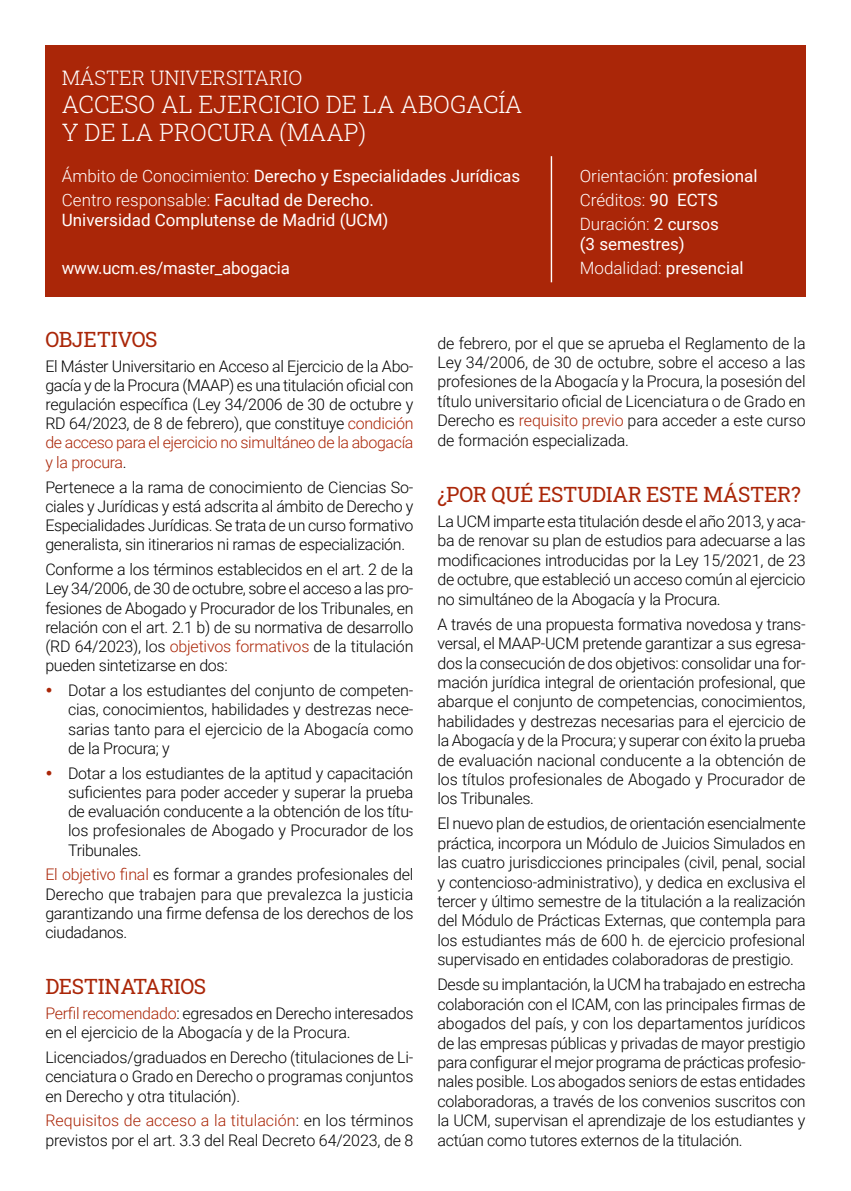
<style>
.page{position:relative;width:851px;height:1191px;background:#fff}
.page>*{position:absolute;margin:0;border:0;box-sizing:border-box;transform-origin:0 0}
.TÍTULO_1_BLANCO{font:300 24px/28px "Roboto Slab";color:#fff}
.TÍTULO_1{font:21px "Roboto Slab";letter-spacing:-.02em;color:#aa2608}
.TÍTULO_2_BLANCO{font:300 20px "Roboto Slab";color:#fff}
.t1{font:17px/20px "Roboto";color:#fff}
.t2{font:300 17px "Roboto";color:#fff}
.TEXTO{font:300 16px/19.4px "Roboto";letter-spacing:-.02em;color:#000;text-align:justify}
.TEXTO-2{font:300 16px/19.2px "Roboto";letter-spacing:.005em;color:#000}
.s1{font-weight:300}
.s2{font-weight:400}
.s3{color:#aa2608}
</style>
<div class="page">
<div style="left:45px;top:45px;width:760px;height:252px;background:#aa2608"></div>
<hr style="left:550px;top:156px;width:2px;height:126px;background:#fff">
<p class="TÍTULO_2_BLANCO" style="left:62px;top:64px;width:242px">MÁSTER UNIVERSITARIO</p>
<p class="TÍTULO_1_BLANCO" style="left:62px;top:90px;width:462px">ACCESO AL EJERCICIO DE LA ABOGACÍA<br>Y DE LA PROCURA (MAAP)</p>
<p class="t1" style="left:62px;top:165px;width:460px"><span class="s1">Ámbito de Conocimiento:</span> Derecho y Especialidades Jurídicas</p>
<p class="t1" style="left:62px;top:189px;width:328px"><span class="s1">Centro responsable:</span> Facultad de Derecho.<br>Universidad Complutense de Madrid (UCM)</p>
<p class="t1" style="left:62px;top:258px;width:230px">www.ucm.es/master_abogacia</p>
<p class="t2" style="left:579px;top:164px;width:179px">Orientación: <span class="s2">profesional</span></p>
<p class="t2" style="left:579px;top:188px;width:139px">Créditos: <span class="s2">90 ECTS</span></p>
<p class="t1" style="left:579px;top:213px;width:141px"><span class="s1">Duración:</span> 2 cursos (3 semestres)</p>
<p class="t2" style="left:579px;top:256px;width:165px">Modalidad: <span class="s2">presencial</span></p>
<p class="TÍTULO_1" style="left:45px;top:325px;width:114px">OBJETIVOS</p>
<p class="TEXTO" style="left:45px;top:356px;width:369px">El Máster Universitario en Acceso al Ejercicio de la Abo&shy;gacía y de la Procura (MAAP) es una titulación oficial con regulación específica (Ley 34/2006 de 30 de octubre y RD 64/2023, de 8 de febrero), que constituye <span class="s3">condición de acceso para el ejercicio no simultáneo de la abogacía y la procura</span>.</p>
<p class="TEXTO" style="left:45px;top:477px;width:369px">Pertenece a la rama de conocimiento de Ciencias So&shy;ciales y Jurídicas y está adscrita al ámbito de Derecho y Especialidades Jurídicas. Se trata de un curso formativo generalista, sin itinerarios ni ramas de especialización.</p>
<p class="TEXTO" style="left:45px;top:559px;width:369px">Conforme a los términos establecidos en el art. 2 de la Ley 34/2006, de 30 de octubre, sobre el acceso a las pro&shy;fesiones de Abogado y Procurador de los Tribunales, en relación con el art. 2.1 b) de su normativa de desarrollo (RD 64/2023), los <span class="s3">objetivos formativos</span> de la titulación pueden sintetizarse en dos:</p>
<p class="TEXTO" style="left:68px;top:680px;width:347px">Dotar a los estudiantes del conjunto de competen&shy;cias, conocimientos, habilidades y destrezas nece&shy;sarias tanto para el ejercicio de la Abogacía como de la Procura; y</p>
<p class="TEXTO" style="left:68px;top:763px;width:347px">Dotar a los estudiantes de la aptitud y capacitación suficientes para poder acceder y superar la prueba de evaluación conducente a la obtención de los títu&shy;los profesionales de Abogado y Procurador de los Tribunales.</p>
<p class="TEXTO" style="left:45px;top:864px;width:369px"><span class="s3">El objetivo final</span> es formar a grandes profesionales del Derecho que trabajen para que prevalezca la justicia garantizando una firme defensa de los derechos de los ciudadanos.</p>
<p class="TÍTULO_1" style="left:45px;top:972px;width:162px">DESTINATARIOS</p>
<p class="TEXTO" style="left:45px;top:1003px;width:369px"><span class="s3">Perfil recomendado</span>: egresados en Derecho interesados en el ejercicio de la Abogacía y de la Procura.</p>
<p class="TEXTO" style="left:45px;top:1047px;width:369px">Licenciados/graduados en Derecho (titulaciones de Li&shy;cenciatura o Grado en Derecho o programas conjuntos en Derecho y otra titulación).</p>
<p class="TEXTO-2" style="left:45px;top:1110px;width:369px"><span class="s3">Requisitos de acceso a la titulación</span>: en los términos previstos por el art. 3.3 del Real Decreto 64/2023, de 8</p>
<p class="TEXTO" style="left:437px;top:332px;width:369px">de febrero, por el que se aprueba el Reglamento de la Ley 34/2006, de 30 de octubre, sobre el acceso a las profesiones de la Abogacía y la Procura, la posesión del título universitario oficial de Licenciatura o de Grado en Derecho es <span class="s3">requisito previo</span> para acceder a este curso de formación especializada.</p>
<p class="TÍTULO_1" style="left:437px;top:480px;width:365px">¿POR QUÉ ESTUDIAR ESTE MÁSTER?</p>
<p class="TEXTO" style="left:437px;top:511px;width:369px">La UCM imparte esta titulación desde el año 2013, y aca&shy;ba de renovar su plan de estudios para adecuarse a las modificaciones introducidas por la Ley 15/2021, de 23 de octubre, que estableció un acceso común al ejercicio no simultáneo de la Abogacía y la Procura.</p>
<p class="TEXTO" style="left:437px;top:614px;width:369px">A través de una propuesta formativa novedosa y trans&shy;versal, el MAAP-UCM pretende garantizar a sus egresa&shy;dos la consecución de dos objetivos: consolidar una for&shy;mación jurídica integral de orientación profesional, que abarque el conjunto de competencias, conocimientos, habilidades y destrezas necesarias para el ejercicio de la Abogacía y de la Procura; y superar con éxito la prueba de evaluación nacional conducente a la obtención de los títulos profesionales de Abogado y Procurador de los Tribunales.</p>
<p class="TEXTO" style="left:437px;top:813px;width:369px">El nuevo plan de estudios, de orientación esencialmente práctica, incorpora un Módulo de Juicios Simulados en las cuatro jurisdicciones principales (civil, penal, social y contencioso-administrativo), y dedica en exclusiva el tercer y último semestre de la titulación a la realización del Módulo de Prácticas Externas, que contempla para los estudiantes más de 600 h. de ejercicio profesional supervisado en entidades colaboradoras de prestigio.</p>
<p class="TEXTO" style="left:437px;top:974px;width:369px">Desde su implantación, la UCM ha trabajado en estrecha colaboración con el ICAM, con las principales firmas de abogados del país, y con los departamentos jurídicos de las empresas públicas y privadas de mayor prestigio para configurar el mejor programa de prácticas profesio&shy;nales posible. Los abogados seniors de estas entidades colaboradoras, a través de los convenios suscritos con la UCM, supervisan el aprendizaje de los estudiantes y actúan como tutores externos de la titulación.</p>
</div>
